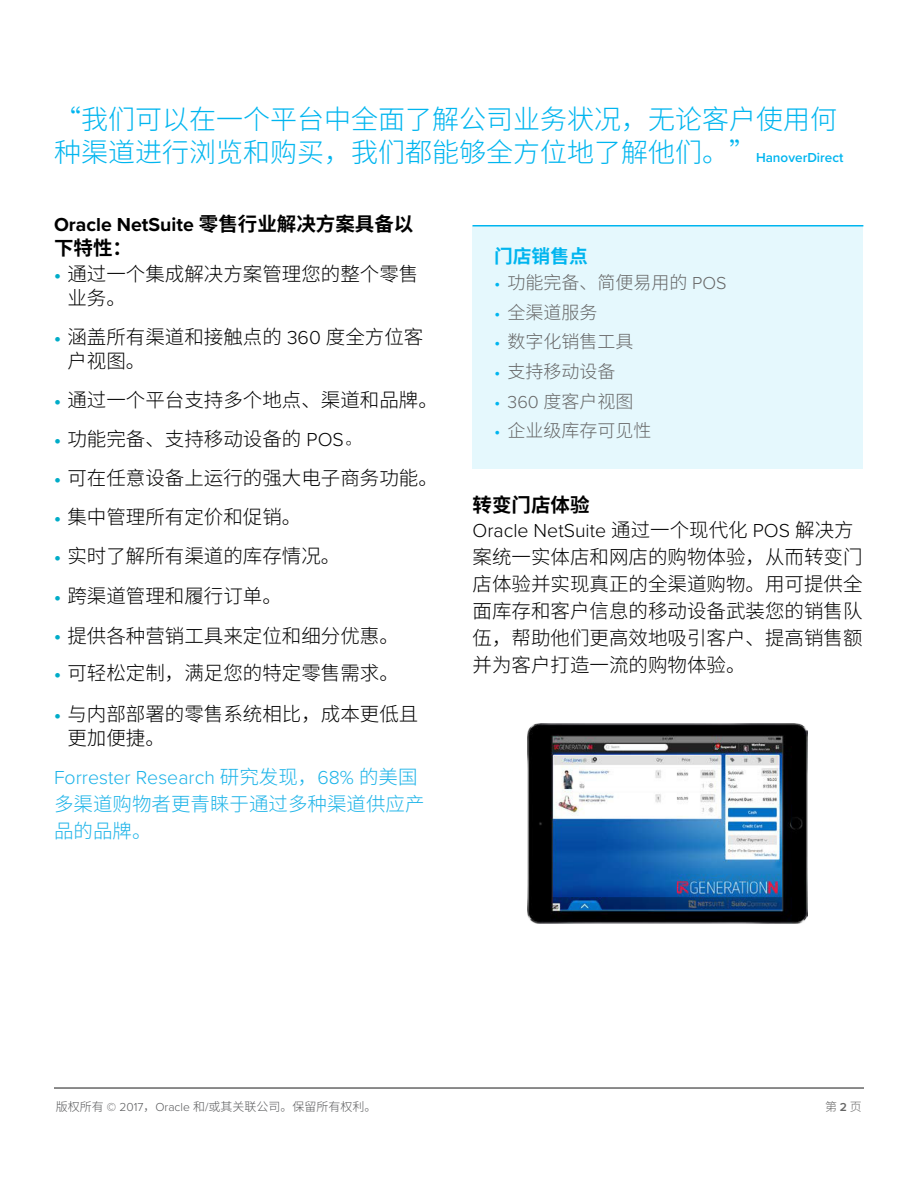
<style>
.page{position:relative;width:918px;height:1188px;background:#fff}
.page>*{position:absolute;margin:0;border:0;box-sizing:border-box;transform-origin:0 0}
.t1{font:300 27px/33px "Source Han Sans CN";color:#00b5ef}
.t2{font:300 19.5px/27px "Source Han Sans CN";color:#000}
.t3{font:300 19.5px "Proxima Nova";color:#1cb3e8}
.t4{font:300 19.5px "Proxima Nova";color:#000}
.t5{font:700 19.5px "Proxima Nova";color:#000}
.t6{font:300 19.5px/27px "Source Han Sans CN";color:#1cb3e8}
.t7{font:700 19.5px "Source Han Sans CN";color:#000}
.t8{font:700 18.75px "Source Han Sans CN";color:#00b5ef}
.t9{font:300 18px "Source Han Sans CN";color:#666}
.t10{font:300 12px "Source Han Sans CN";color:#58595b}
.t11{font:300 12px "Source Han Sans CN";color:#666}
.s1{font-family:"Proxima Nova";font-weight:600;font-size:13.5px}
.s2{font-family:"Source Han Sans CN"}
.s3{font-family:"Proxima Nova";font-weight:700;color:#00acc8}
.s4{font-family:"Proxima Nova"}
.s5{font-family:"Adobe Song Std"}
.s6{font-family:"Proxima Nova";color:#00b5ef}
.s7{font-family:"Proxima Nova";font-weight:600}
</style>
<div class="page">
<hr style="left:54px;top:1087px;width:810px;height:2px;background:#666">
<div style="left:472px;top:226px;width:391px;height:244px;background:#e5f8fd"></div>
<hr style="left:472px;top:225px;width:391px;height:1px;background:#00b5ef">
<img style="left:527px;top:724px;width:281px;height:199px">
<h1 class="t1" style="left:54px;top:104px;width:791px">“我们可以在一个平台中全面了解公司业务状况，无论客户使用何种渠道进行浏览和购买，我们都能够全方位地了解他们。”<span class="s1">HanoverDirect</span></h1>
<p class="t5" style="left:54px;top:210px;width:361px">Oracle NetSuite <span class="s2">零售行业解决方案具备以</span></p>
<p class="t7" style="left:54px;top:237px;width:79px">下特性：</p>
<p class="t2" style="left:67px;top:263px;width:353px;line-height:24px;text-indent:-13px"><span class="s3">•</span> 通过一个集成解决方案管理您的整个零售业务。</p>
<p class="t2" style="left:67px;top:326px;width:357px;line-height:24px;text-indent:-13px"><span class="s3">•</span> 涵盖所有渠道和接触点的 <span class="s4">360</span> 度全方位客户视图。</p>
<p class="t2" style="left:54px;top:387px;width:385px"><span class="s3">•</span> 通过一个平台支持多个地点、渠道和品牌。</p>
<p class="t2" style="left:54px;top:426px;width:311px"><span class="s3">•</span> 功能完备、支持移动设备的 <span class="s4">POS</span><span class="s5">。</span></p>
<p class="t2" style="left:54px;top:464px;width:385px"><span class="s3">•</span> 可在任意设备上运行的强大电子商务功能。</p>
<p class="t2" style="left:54px;top:503px;width:249px"><span class="s3">•</span> 集中管理所有定价和促销。</p>
<p class="t2" style="left:54px;top:542px;width:288px"><span class="s3">•</span> 实时了解所有渠道的库存情况。</p>
<p class="t2" style="left:54px;top:583px;width:229px"><span class="s3">•</span> 跨渠道管理和履行订单。</p>
<p class="t2" style="left:54px;top:623px;width:346px"><span class="s3">•</span> 提供各种营销工具来定位和细分优惠。</p>
<p class="t2" style="left:54px;top:660px;width:346px"><span class="s3">•</span> 可轻松定制，满足您的特定零售需求。</p>
<p class="t2" style="left:67px;top:702px;width:353px;line-height:24px;text-indent:-13px"><span class="s3">•</span> 与内部部署的零售系统相比，成本更低且更加便捷。</p>
<p class="t3" style="left:54px;top:763px;width:365px">Forrester Research <span class="s2">研究发现，</span>68% <span class="s2">的美国</span></p>
<p class="t6" style="left:54px;top:791px;width:372px">多渠道购物者更青睐于通过多种渠道供应产品的品牌。</p>
<p class="t8" style="left:494px;top:245px;width:95px">门店销售点</p>
<p class="t9" style="left:494px;top:272px;width:234px"><span class="s6">•</span> 功能完备、简便易用的 <span class="s4">POS</span></p>
<p class="t9" style="left:494px;top:302px;width:105px"><span class="s6">•</span> 全渠道服务</p>
<p class="t9" style="left:494px;top:331px;width:141px"><span class="s6">•</span> 数字化销售工具</p>
<p class="t9" style="left:494px;top:361px;width:123px"><span class="s6">•</span> 支持移动设备</p>
<p class="t9" style="left:494px;top:391px;width:141px"><span class="s6">•</span> <span class="s4">360</span> 度客户视图</p>
<p class="t9" style="left:494px;top:421px;width:159px"><span class="s6">•</span> 企业级库存可见性</p>
<p class="t7" style="left:473px;top:494px;width:118px">转变门店体验</p>
<p class="t4" style="left:473px;top:516px;width:383px">Oracle NetSuite <span class="s2">通过一个现代化</span> POS <span class="s2">解决方</span></p>
<p class="t2" style="left:473px;top:543px;width:391px;text-align:justify">案统一实体店和网店的购物体验，从而转变门店体验并实现真正的全渠道购物。用可提供全面库存和客户信息的移动设备武装您的销售队伍，帮助他们更高效地吸引客户、提高销售额并为客户打造一流的购物体验。</p>
<p class="t10" style="left:56px;top:1100px;width:322px">版权所有 <span class="s4">© 2017</span>，<span class="s4">Oracle</span> 和<span class="s4">/</span>或其关联公司。保留所有权利。</p>
<p class="t11" style="left:825px;top:1100px;width:38px">第 <span class="s7">2</span> 页</p>
</div>
